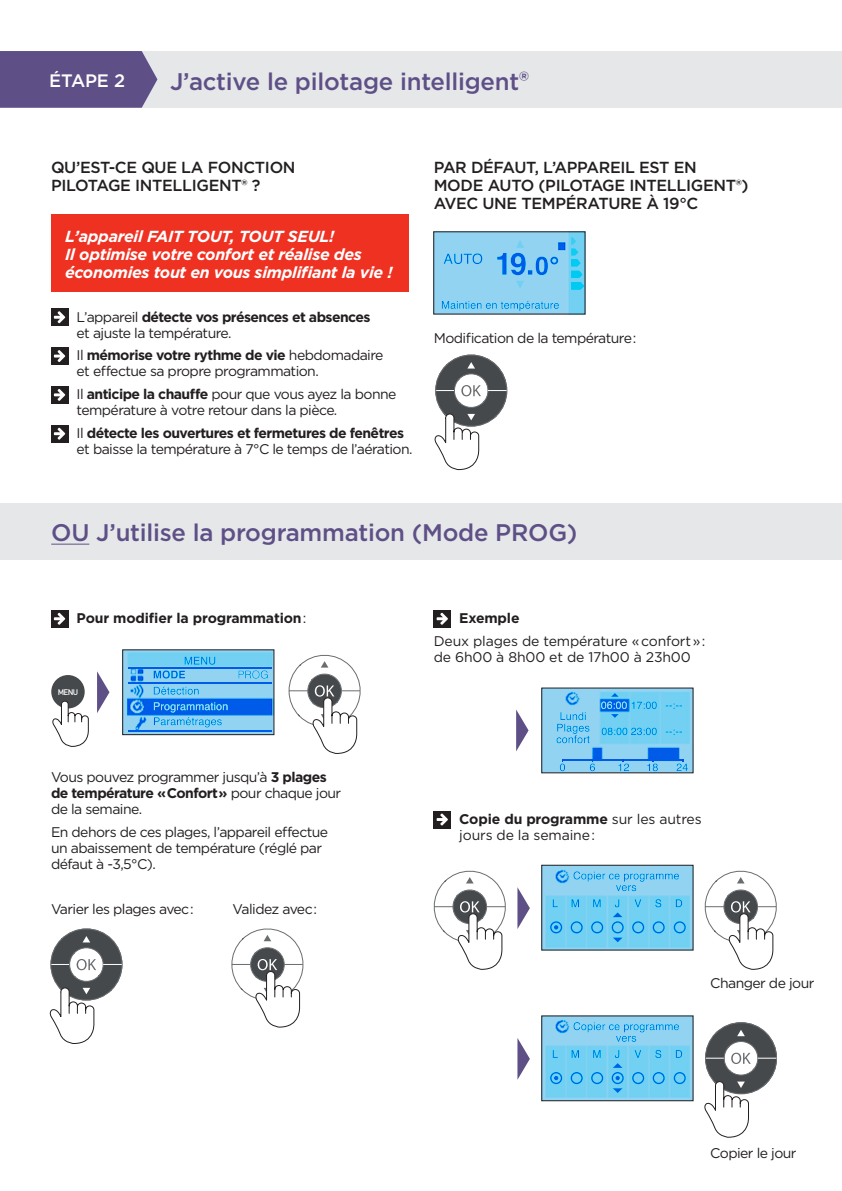
<style>
.page{position:relative;width:842px;height:1191px;background:#fff}
.page>*{position:absolute;margin:0;border:0;box-sizing:border-box;transform-origin:0 0}
.titre{font:500 24px "Gotham";letter-spacing:-.01em;color:#5e5087}
.titre-2{font:500 18px "Gotham";letter-spacing:-.01em;color:#fff}
.t1{font:500 16px/18px "Gotham";letter-spacing:-.02em;color:#231f20}
.t2{font:italic 700 16px/18px "Gotham";letter-spacing:-.02em;color:#fff}
.t3{font:14px/16px "Gotham";letter-spacing:-.04em;color:#231f20}
.t4{font:14px/16px "Gotham";letter-spacing:-.01em;color:#231f20}
.t5{font:700 14px "Gotham";letter-spacing:-.01em;color:#231f20}
.t6{font:500 8px "DIN";color:#fff}
.s1{font-size:26px}
.s2{font-weight:700}
.s3{font-weight:400}
</style>
<div class="page">
<div style="left:0;top:51px;width:842px;height:57px;background:#e6e7e9"></div>
<div style="left:0;top:51px;width:157px;height:57px;background:#5e5087"></div>
<img style="left:435px;top:233px;width:148px;height:79px">
<img style="left:442px;top:301px;width:101px;height:10px">
<img style="left:444px;top:253px;width:38px;height:11px">
<svg style="left:571px;top:237px;width:12px;height:52px"></svg>
<img style="left:497px;top:253px;width:61px;height:22px">
<div style="left:51px;top:214px;width:357px;height:78px;background:#ef3122"></div>
<svg style="left:434px;top:354px;width:74px;height:116px"></svg>
<div style="left:51px;top:309px;width:17px;height:17px;background:#231f20"></div>
<svg style="left:54px;top:311px;width:11px;height:12px"></svg>
<div style="left:51px;top:347px;width:17px;height:17px;background:#231f20"></div>
<svg style="left:54px;top:350px;width:11px;height:12px"></svg>
<div style="left:51px;top:386px;width:17px;height:17px;background:#231f20"></div>
<svg style="left:54px;top:389px;width:11px;height:12px"></svg>
<div style="left:51px;top:425px;width:17px;height:17px;background:#231f20"></div>
<svg style="left:54px;top:428px;width:11px;height:12px"></svg>
<div style="left:0;top:503px;width:842px;height:56px;background:#e6e7e9"></div>
<hr style="left:51px;top:544px;width:38px;height:1px;background:#5e5087">
<div style="left:51px;top:610px;width:17px;height:17px;background:#231f20"></div>
<svg style="left:54px;top:613px;width:11px;height:11px"></svg>
<div style="left:51px;top:675px;width:34px;height:33px;background:#46494c;border-radius:50%"></div>
<svg style="left:52px;top:701px;width:37px;height:45px"></svg>
<svg style="left:97px;top:671px;width:12px;height:42px"></svg>
<svg style="left:288px;top:655px;width:73px;height:98px"></svg>
<img style="left:124px;top:651px;width:148px;height:82px">
<img style="left:128px;top:667px;width:143px;height:1px">
<img style="left:128px;top:682px;width:143px;height:1px">
<img style="left:128px;top:731px;width:143px;height:1px">
<img style="left:154px;top:717px;width:68px;height:8px">
<img style="left:154px;top:702px;width:68px;height:8px">
<img style="left:154px;top:686px;width:45px;height:8px">
<img style="left:154px;top:670px;width:31px;height:8px">
<img style="left:185px;top:657px;width:30px;height:8px">
<img style="left:239px;top:670px;width:29px;height:8px">
<div style="left:122px;top:649px;width:152px;height:86px;border:1px solid #231f20"></div>
<svg style="left:231px;top:928px;width:73px;height:99px"></svg>
<svg style="left:49px;top:928px;width:74px;height:115px"></svg>
<div style="left:434px;top:610px;width:17px;height:17px;background:#231f20"></div>
<svg style="left:437px;top:613px;width:11px;height:11px"></svg>
<svg style="left:516px;top:709px;width:13px;height:42px"></svg>
<img style="left:543px;top:690px;width:148px;height:81px">
<img style="left:565px;top:759px;width:111px;height:1px">
<img style="left:557px;top:712px;width:32px;height:19px">
<svg style="left:560px;top:759px;width:5px;height:12px"></svg>
<svg style="left:590px;top:759px;width:5px;height:12px"></svg>
<svg style="left:618px;top:759px;width:11px;height:12px"></svg>
<svg style="left:647px;top:759px;width:11px;height:12px"></svg>
<svg style="left:676px;top:759px;width:12px;height:12px"></svg>
<img style="left:602px;top:727px;width:25px;height:8px">
<img style="left:631px;top:727px;width:26px;height:8px">
<img style="left:632px;top:701px;width:25px;height:8px">
<img style="left:666px;top:729px;width:16px;height:6px">
<img style="left:666px;top:703px;width:16px;height:6px">
<svg style="left:611px;top:693px;width:8px;height:4px"></svg>
<svg style="left:611px;top:714px;width:8px;height:4px"></svg>
<img style="left:601px;top:701px;width:26px;height:8px">
<div style="left:434px;top:811px;width:17px;height:17px;background:#231f20"></div>
<svg style="left:437px;top:813px;width:11px;height:12px"></svg>
<svg style="left:517px;top:887px;width:13px;height:42px"></svg>
<svg style="left:433px;top:870px;width:73px;height:99px"></svg>
<svg style="left:704px;top:870px;width:73px;height:99px"></svg>
<img style="left:543px;top:867px;width:148px;height:81px">
<img style="left:573px;top:871px;width:82px;height:8px">
<svg style="left:553px;top:899px;width:5px;height:8px"></svg>
<svg style="left:571px;top:899px;width:8px;height:8px"></svg>
<svg style="left:593px;top:899px;width:8px;height:8px"></svg>
<svg style="left:634px;top:899px;width:7px;height:8px"></svg>
<svg style="left:655px;top:899px;width:6px;height:8px"></svg>
<svg style="left:676px;top:899px;width:6px;height:8px"></svg>
<svg style="left:550px;top:921px;width:12px;height:12px"></svg>
<svg style="left:571px;top:921px;width:12px;height:12px"></svg>
<svg style="left:591px;top:921px;width:12px;height:12px"></svg>
<svg style="left:612px;top:899px;width:12px;height:43px"></svg>
<svg style="left:632px;top:921px;width:12px;height:12px"></svg>
<svg style="left:653px;top:921px;width:12px;height:12px"></svg>
<svg style="left:674px;top:921px;width:12px;height:12px"></svg>
<div style="left:541px;top:865px;width:152px;height:85px;border:1px solid #231f20"></div>
<svg style="left:517px;top:1038px;width:13px;height:41px"></svg>
<img style="left:543px;top:1017px;width:148px;height:82px">
<img style="left:573px;top:1022px;width:82px;height:8px">
<svg style="left:553px;top:1050px;width:5px;height:7px"></svg>
<svg style="left:571px;top:1050px;width:8px;height:7px"></svg>
<svg style="left:593px;top:1050px;width:8px;height:7px"></svg>
<svg style="left:634px;top:1050px;width:7px;height:7px"></svg>
<svg style="left:655px;top:1050px;width:6px;height:8px"></svg>
<svg style="left:676px;top:1050px;width:6px;height:7px"></svg>
<svg style="left:550px;top:1072px;width:12px;height:12px"></svg>
<svg style="left:571px;top:1072px;width:12px;height:12px"></svg>
<svg style="left:591px;top:1072px;width:12px;height:12px"></svg>
<svg style="left:612px;top:1050px;width:12px;height:43px"></svg>
<svg style="left:632px;top:1072px;width:12px;height:12px"></svg>
<svg style="left:653px;top:1072px;width:12px;height:12px"></svg>
<svg style="left:674px;top:1072px;width:12px;height:12px"></svg>
<div style="left:541px;top:1015px;width:152px;height:86px;border:1px solid #231f20"></div>
<svg style="left:704px;top:1022px;width:73px;height:115px"></svg>
<p class="titre-2" style="left:49px;top:68px;width:77px">ÉTAPE 2</p>
<p class="titre" style="left:170px;top:66px;width:360px">J’active le pilotage intelligent<span class="s1">®</span></p>
<p class="t1" style="left:51px;top:159px;width:246px">QU’EST-CE QUE LA FONCTION<br>PILOTAGE INTELLIGENT® ?</p>
<p class="t1" style="left:434px;top:159px;width:316px">PAR DÉFAUT, L’APPAREIL EST EN<br>MODE AUTO (PILOTAGE INTELLIGENT®)<br>AVEC UNE TEMPÉRATURE À 19°C</p>
<p class="t2" style="left:65px;top:227px;width:329px">L’appareil FAIT TOUT, TOUT SEUL!<br>Il optimise votre confort et réalise des économies tout en vous simplifiant la vie !</p>
<p class="t3" style="left:77px;top:308px;width:295px">L’appareil <span class="s2">détecte vos présences et absences </span>et ajuste la température.</p>
<p class="t3" style="left:77px;top:347px;width:308px">Il <span class="s2">mémorise votre rythme de vie</span> hebdomadaire et effectue sa propre programmation.</p>
<p class="t3" style="left:77px;top:386px;width:321px">Il <span class="s2">anticipe la chauffe</span> pour que vous ayez la bonne température à votre retour dans la pièce.</p>
<p class="t3" style="left:77px;top:425px;width:338px">Il <span class="s2">détecte les ouvertures et fermetures de fenêtres </span>et baisse la température à 7°C le temps de l’aération.</p>
<p class="t3" style="left:434px;top:329px;width:204px">Modification de la température :</p>
<p class="titre" style="left:51px;top:517px;width:528px">OU J’utilise la programmation (Mode PROG)</p>
<p class="t5" style="left:77px;top:609px;width:231px">Pour modifier la programmation <span class="s3">:</span></p>
<p class="t6" style="left:58px;top:687px;width:22px">MENU</p>
<p class="t3" style="left:51px;top:768px;width:292px">Vous pouvez programmer jusqu’à <span class="s2">3 plages de température « Confort »</span> pour chaque jour de la semaine.</p>
<p class="t3" style="left:51px;top:823px;width:279px">En dehors de ces plages, l’appareil effectue un abaissement de température (réglé par défaut à -3,5°C).</p>
<p class="t3" style="left:51px;top:901px;width:144px">Varier les plages avec :</p>
<p class="t3" style="left:233px;top:901px;width:86px">Validez avec :</p>
<p class="t5" style="left:459px;top:609px;width:62px">Exemple</p>
<p class="t4" style="left:434px;top:632px;width:273px">Deux plages de température « confort » : de 6h00 à 8h00 et de 17h00 à 23h00</p>
<p class="t4" style="left:459px;top:810px;width:244px"><span class="s2">Copie du programme</span> sur les autres jours de la semaine :</p>
<p class="t3" style="left:710px;top:974px;width:106px">Changer de jour</p>
<p class="t3" style="left:710px;top:1145px;width:88px">Copier le jour</p>
</div>
